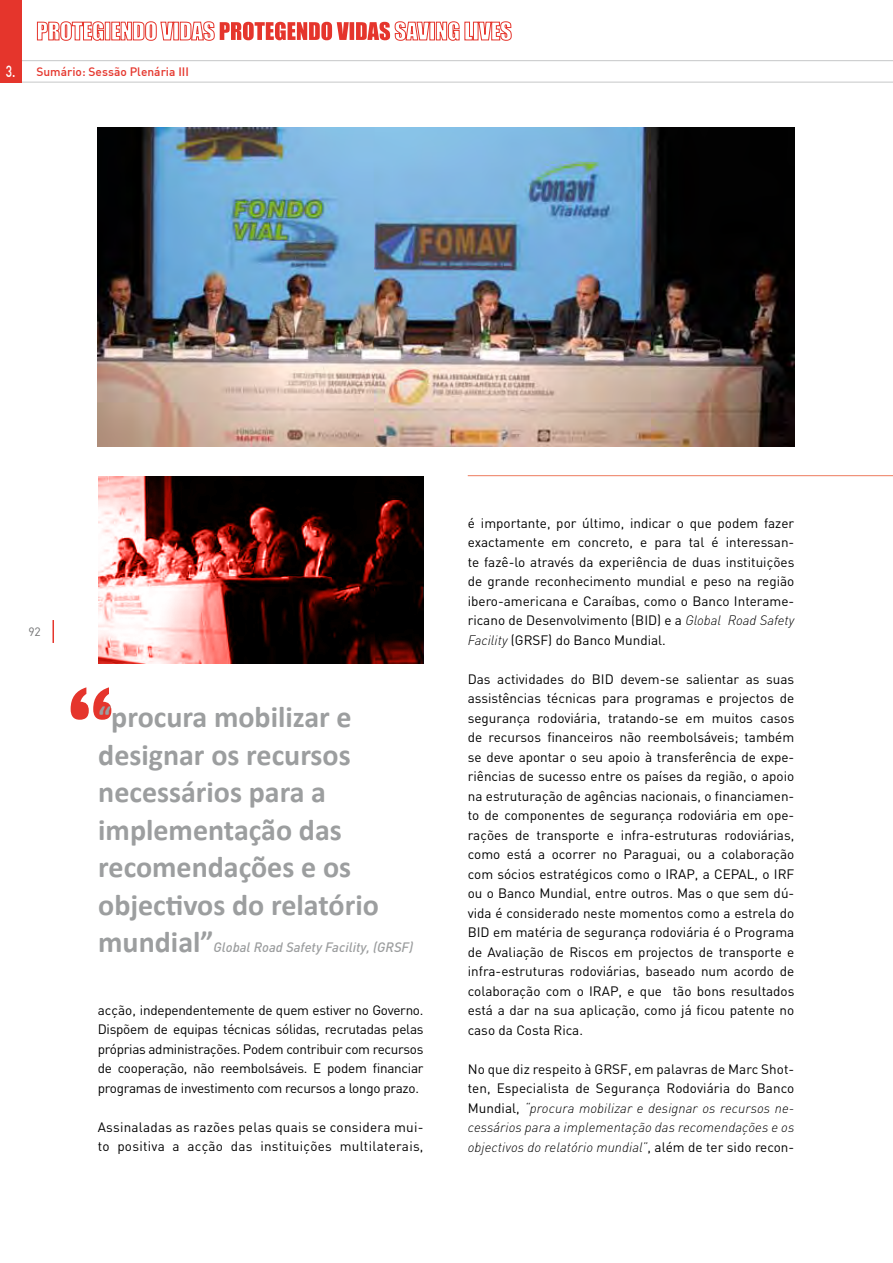
<style>
.page{position:relative;width:893px;height:1263px;background:#fff}
.page>*{position:absolute;margin:0;border:0;box-sizing:border-box;transform-origin:0 0}
.t1{font:700 30px/37.5px "Calibri";color:#9c9e9f}
.t2{font:500 15.9px "DIN";color:#fff;scale:.75 1}
.t3{font:13.5px/19.5px "DIN";color:#000;text-align:justify}
.t4{font:13.5px/19.5px "DIN";letter-spacing:.02em;color:#000}
.t5{font:italic 500 13.5px "DIN";color:#9c9e9f}
.t6{font:500 12px "DIN";color:#e5352c}
.t7{font:12px "DIN";color:#707172}
.s1{font-weight:300;font-style:italic}
</style>
<div class="page">
<hr style="left:52px;top:620px;width:2px;height:23px;background:#e5352c">
<svg style="left:37px;top:21px;width:475px;height:20px"></svg>
<hr style="left:0;top:60px;width:893px;height:1px;background:#c6c7c8">
<hr style="left:0;top:82px;width:893px;height:1px;background:#c6c7c8">
<hr style="left:468px;top:475px;width:425px;height:1px;background:#ed7c5e">
<div style="left:0;top:0;width:22px;height:82px;background:#e5352c"></div>
<img style="left:98px;top:128px;width:696px;height:318px">
<img style="left:99px;top:476px;width:324px;height:187px">
<svg style="left:71px;top:687px;width:40px;height:33px"></svg>
<p class="t2" style="left:6px;top:61px;width:14px">3.</p>
<p class="t6" style="left:36px;top:64px;width:154px">Sumário: Sessão Plenária III</p>
<p class="t7" style="left:28px;top:624px;width:14px">92</p>
<h1 class="t1" style="left:98px;top:697px;width:282px">“procura mobilizar e designar os recursos necessários para a implementação das recomendações e os objectivos do relatório mundial”</h1>
<p class="t5" style="left:214px;top:939px;width:201px">Global Road Safety Facility, (GRSF)</p>
<p class="t3" style="left:98px;top:1000px;width:327px">acção, independentemente de quem estiver no Governo.<br>Dispõem de equipas técnicas sólidas, recrutadas pelas próprias administrações. Podem contribuir com recursos de cooperação, não reembolsáveis. E podem financiar programas de investimento com recursos a longo prazo.</p>
<p class="t4" style="left:98px;top:1117px;width:327px">Assinaladas as razões pelas quais se considera mui&shy;to positiva a acção das instituições multilaterais,</p>
<p class="t3" style="left:468px;top:513px;width:328px">é importante, por último, indicar o que podem fazer exactamente em concreto, e para tal é interessan&shy;te fazê-lo através da experiência de duas instituições de grande reconhecimento mundial e peso na região ibero-americana e Caraíbas, como o Banco Interame&shy;ricano de Desenvolvimento (BID) e a <span class="s1">Global Road Safety Facility</span> (GRSF) do Banco Mundial.</p>
<p class="t3" style="left:468px;top:669px;width:328px">Das actividades do BID devem-se salientar as suas assistências técnicas para programas e projectos de segurança rodoviária, tratando-se em muitos casos de recursos financeiros não reembolsáveis; também se deve apontar o seu apoio à transferência de expe&shy;riências de sucesso entre os países da região, o apoio na estruturação de agências nacionais, o financiamen&shy;to de componentes de segurança rodoviária em ope&shy;rações de transporte e infra-estruturas rodoviárias, como está a ocorrer no Paraguai, ou a colaboração com sócios estratégicos como o i RAP, a CEPAL, o IRF ou o Banco Mundial, entre outros. Mas o que sem dú&shy;vida é considerado neste momentos como a estrela do BID em matéria de segurança rodoviária é o Programa de Avaliação de Riscos em projectos de transporte e infra-estruturas rodoviárias, baseado num acordo de colaboração com o i RAP, e que tão bons resultados está a dar na sua aplicação, como já ficou patente no caso da Costa Rica.</p>
<p class="t3" style="left:468px;top:1059px;width:328px">No que diz respeito à GRSF, em palavras de Marc Shot&shy;ten, Especialista de Segurança Rodoviária do Banco Mundial, <span class="s1">“procura mobilizar e designar os recursos ne&shy;cessários para a implementação das recomendações e os objectivos do relatório mundial”</span>, além de ter sido recon-</p>
</div>
